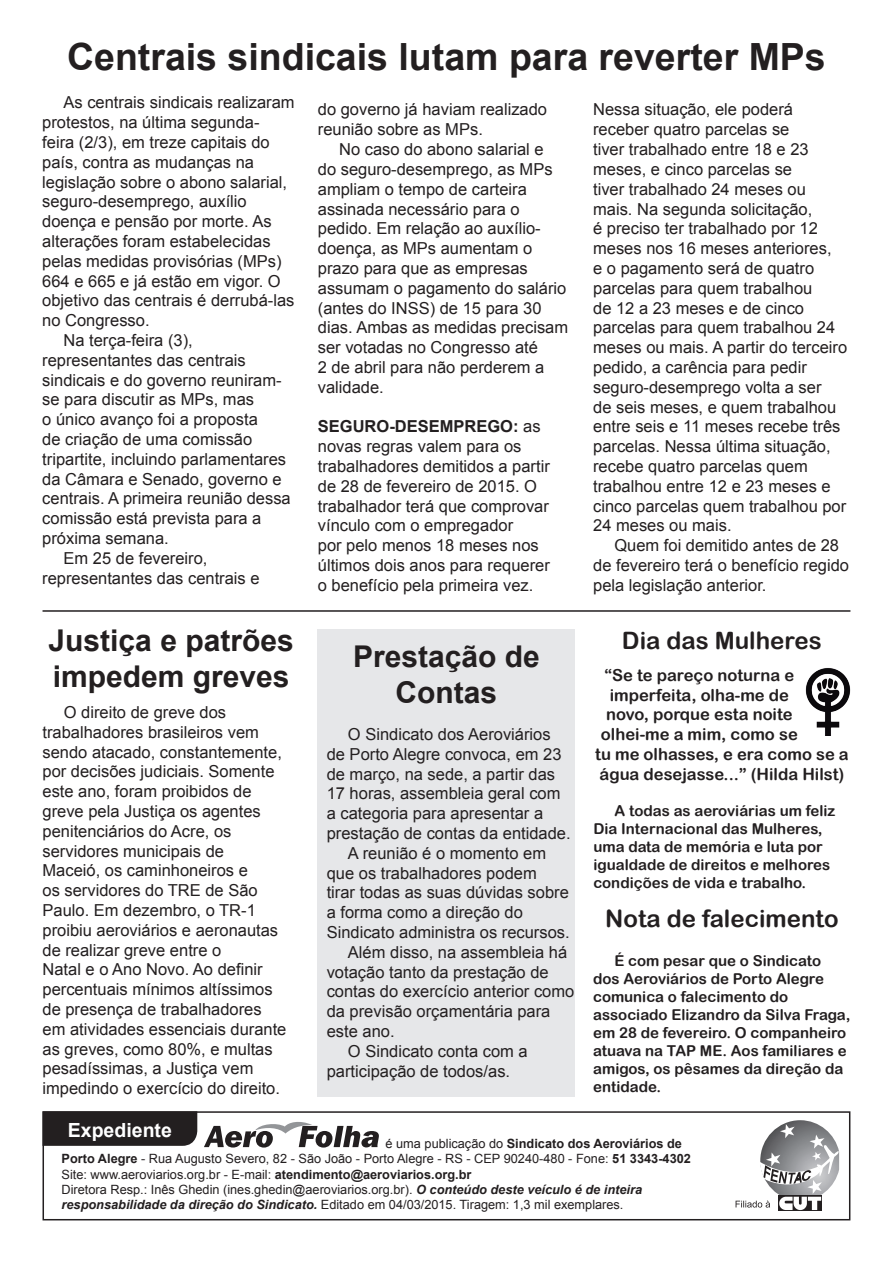
<style>
.page{position:relative;width:893px;height:1263px;background:#fff}
.page>*{position:absolute;margin:0;border:0;box-sizing:border-box;transform-origin:0 0}
.t1{font:700 37.5px "Arial";color:#231f20}
.t2{font:700 30px/36px "Arial";color:#231f20}
.t3{font:24px "Arial Rounded MT Bold";color:#231f20}
.t4{font:700 19.5px "Arial";color:#fff}
.t5{font:16.5px/19.8px "Arial";color:#231f20}
.t6{font:16.5px/19.8px "Arial Rounded MT Bold";color:#231f20}
.t7{font:15px/18px "Arial Rounded MT Bold";color:#231f20}
.t8{font:12.75px/15.3px "Arial";color:#231f20}
.s1{font-weight:700}
.s2{font-weight:700;font-style:italic}
</style>
<div class="page">
<div style="left:318px;top:629px;width:257px;height:468px;background:#e6e7e9"></div>
<div style="left:43px;top:1111px;width:807px;height:109px;border:2px solid #231f20"></div>
<div style="left:43px;top:1111px;width:154px;height:35px;background:#231f20"></div>
<svg style="left:204px;top:1122px;width:175px;height:25px"></svg>
<img style="left:784px;top:1120px;width:33px;height:4px">
<div style="left:778px;top:1196px;width:44px;height:15px;background:#231f20"></div>
<svg style="left:736px;top:1124px;width:104px;height:86px"></svg>
<hr style="left:43px;top:610px;width:807px;height:2px;background:#231f20">
<img style="left:805px;top:668px;width:45px;height:67px">
<p class="t1" style="left:67px;top:32px;width:760px">Centrais sindicais lutam para reverter MPs</p>
<p class="t5" style="left:42px;top:93px;width:254px;text-indent:21px">As centrais sindicais realizaram protestos, na última segunda&shy;feira (2/3), em treze capitais do país, contra as mudanças na legislação sobre o abono salarial, seguro-desemprego, auxílio doença e pensão por morte. As alterações foram estabelecidas pelas medidas provisórias (MPs)<br>664 e 665 e já estão em vigor. O objetivo das centrais é derrubá-las no Congresso.</p>
<p class="t5" style="left:42px;top:330px;width:250px;text-indent:21px">Na terça-feira (3), representantes das centrais sindicais e do governo reuniram&shy;se para discutir as MPs, mas<br>o único avanço foi a proposta<br>de criação de uma comissão tripartite, incluindo parlamentares da Câmara e Senado, governo e centrais. A primeira reunião dessa comissão está prevista para a próxima semana.</p>
<p class="t5" style="left:42px;top:548px;width:219px;text-indent:21px">Em 25 de fevereiro, representantes das centrais e</p>
<p class="t2" style="left:49px;top:623px;width:247px">Justiça e patrões impedem greves</p>
<p class="t5" style="left:43px;top:702px;width:245px;text-indent:21px">O direito de greve dos trabalhadores brasileiros vem sendo atacado, constantemente, por decisões judiciais. Somente este ano, foram proibidos de greve pela Justiça os agentes penitenciários do Acre, os servidores municipais de<br>Maceió, os caminhoneiros e<br>os servidores do TRE de São<br>Paulo. Em dezembro, o TR-1 proibiu aeroviários e aeronautas de realizar greve entre o<br>Natal e o Ano Novo. Ao definir percentuais mínimos altíssimos de presença de trabalhadores em atividades essenciais durante as greves, como 80%, e multas pesadíssimas, a Justiça vem impedindo o exercício do direito.</p>
<p class="t5" style="left:318px;top:100px;width:231px">do governo já haviam realizado reunião sobre as MPs.</p>
<p class="t5" style="left:318px;top:140px;width:252px;text-indent:21px">No caso do abono salarial e<br>do seguro-desemprego, as MPs ampliam o tempo de carteira assinada necessário para o pedido. Em relação ao auxílio&shy;doença, as MPs aumentam o prazo para que as empresas assumam o pagamento do salário (antes do INSS) de 15 para 30 dias. Ambas as medidas precisam ser votadas no Congresso até<br>2 de abril para não perderem a validade.</p>
<p class="t5" style="left:318px;top:417px;width:234px"><span class="s1">SEGURO-DESEMPREGO:</span> as novas regras valem para os trabalhadores demitidos a partir de 28 de fevereiro de 2015. O trabalhador terá que comprovar vínculo com o empregador<br>por pelo menos 18 meses nos últimos dois anos para requerer o benefício pela primeira vez.</p>
<p class="t2" style="left:353px;top:639px;width:188px;text-align:center">Prestação de<br>Contas</p>
<p class="t5" style="left:327px;top:724px;width:245px;text-indent:21px">O Sindicato dos Aeroviários de Porto Alegre convoca, em 23 de março, na sede, a partir das<br>17 horas, assembleia geral com a categoria para apresentar a prestação de contas da entidade.</p>
<p class="t5" style="left:327px;top:843px;width:244px;text-indent:21px">A reunião é o momento em que os trabalhadores podem<br>tirar todas as suas dúvidas sobre a forma como a direção do<br>Sindicato administra os recursos.</p>
<p class="t5" style="left:327px;top:942px;width:249px;text-indent:21px">Além disso, na assembleia há votação tanto da prestação de contas do exercício anterior como da previsão orçamentária para este ano.</p>
<p class="t5" style="left:327px;top:1041px;width:203px;text-indent:21px">O Sindicato conta com a participação de todos/as.</p>
<p class="t5" style="left:593px;top:100px;width:256px">Nessa situação, ele poderá receber quatro parcelas se<br>tiver trabalhado entre 18 e 23 meses, e cinco parcelas se<br>tiver trabalhado 24 meses ou mais. Na segunda solicitação,<br>é preciso ter trabalhado por 12 meses nos 16 meses anteriores,<br>e o pagamento será de quatro parcelas para quem trabalhou<br>de 12 a 23 meses e de cinco parcelas para quem trabalhou 24 meses ou mais. A partir do terceiro pedido, a carência para pedir seguro-desemprego volta a ser<br>de seis meses, e quem trabalhou entre seis e 11 meses recebe três parcelas. Nessa última situação, recebe quatro parcelas quem trabalhou entre 12 e 23 meses e cinco parcelas quem trabalhou por<br>24 meses ou mais.</p>
<p class="t5" style="left:593px;top:536px;width:257px;text-indent:21px">Quem foi demitido antes de 28 de fevereiro terá o benefício regido pela legislação anterior.</p>
<p class="t3" style="left:622px;top:626px;width:201px">Dia das Mulheres</p>
<p class="t6" style="left:605px;top:665px;width:191px">“Se te pareço noturna e imperfeita, olha-me de novo, porque esta noite</p>
<p class="t6" style="left:595px;top:724px;width:255px;text-indent:6px">olhei-me a mim, como se<br>tu me olhasses, e era como se a água desejasse...” (Hilda Hilst)</p>
<p class="t7" style="left:593px;top:801px;width:244px;text-indent:21px">A todas as aeroviárias um feliz<br>Dia Internacional das Mulheres, uma data de memória e luta por igualdade de direitos e melhores condições de vida e trabalho.</p>
<p class="t3" style="left:605px;top:905px;width:235px">Nota de falecimento</p>
<p class="t7" style="left:593px;top:952px;width:259px;text-indent:21px">É com pesar que o Sindicato dos Aeroviários de Porto Alegre comunica o falecimento do associado Elizandro da Silva Fraga, em 28 de fevereiro. O companheiro atuava na TAP ME. Aos familiares e amigos, os pêsames da direção da entidade.</p>
<p class="t4" style="left:68px;top:1118px;width:106px">Expediente</p>
<p class="t8" style="left:62px;top:1136px;width:631px;text-indent:324px">é uma publicação do <span class="s1">Sindicato dos Aeroviários de<br>Porto Alegre</span> - Rua Augusto Severo, 82 - São João - Porto Alegre - RS - CEP 90240-480 - Fone: <span class="s1">51 3343-4302</span></p>
<p class="t8" style="left:62px;top:1166px;width:582px">Site: www.aeroviarios.org.br - E-mail: <span class="s1">atendimento@aeroviarios.org.br<br></span>Diretora Resp.: Inês Ghedin (ines.ghedin@aeroviarios.org.br). <span class="s2">O conteúdo deste veículo é de inteira responsabilidade da direção do Sindicato.</span> Editado em 04/03/2015. Tiragem: 1,3 mil exemplares.</p>
</div>
